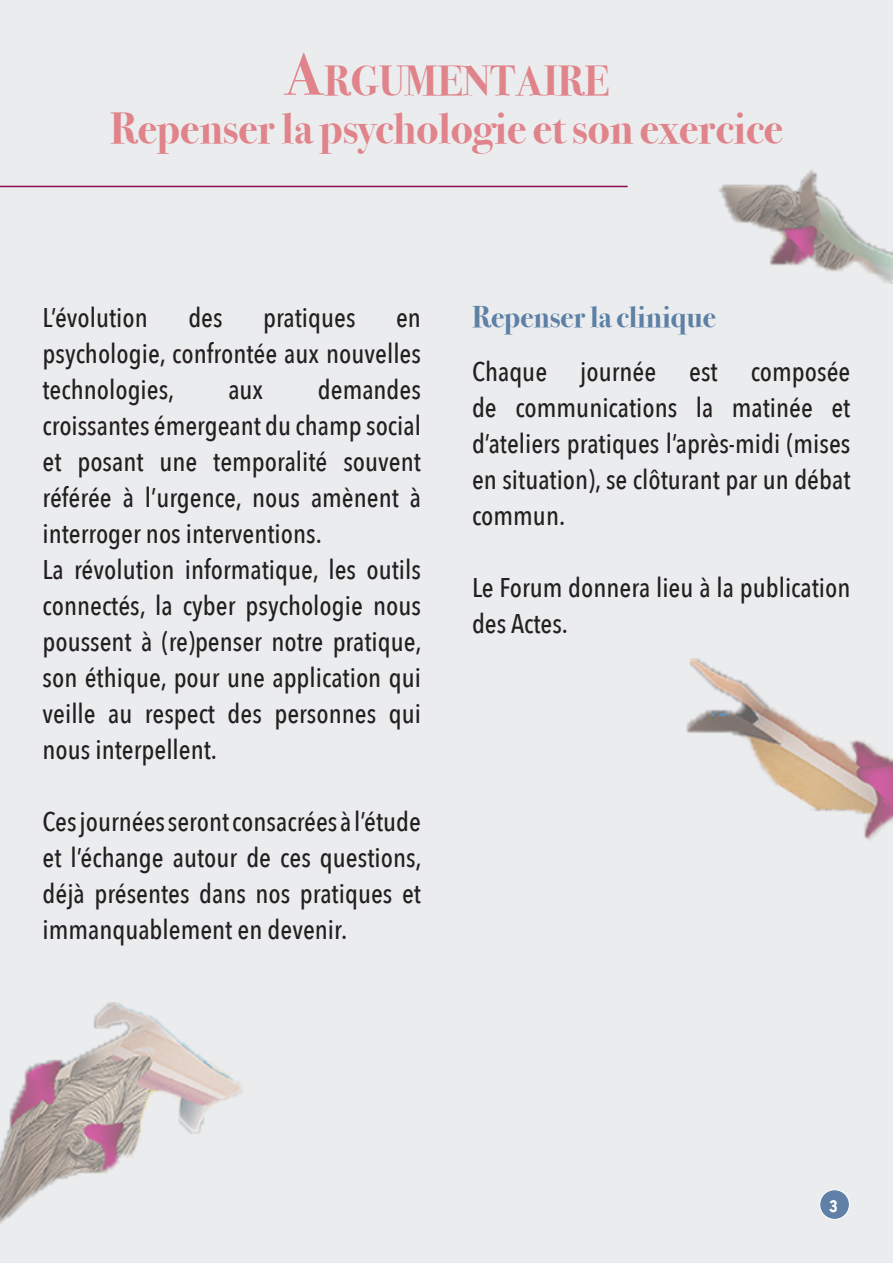
<style>
.page{position:relative;width:893px;height:1263px;background:#fff}
.page>*{position:absolute;margin:0;border:0;box-sizing:border-box;transform-origin:0 0}
.t1{font:700 43.5px "Bodoni Svty Two ITCTT";color:#e0838a}
.t2{font:700 42px "Bodoni Svty Two ITCTT";color:#e0838a}
.t3{font:700 30px "Bodoni Svty Two OSITCTT";color:#5d80a6}
.t4{font:500 27px/36px "Avenir Next Condensed";color:#231f20;text-align:justify}
.t5{font:600 20.7px "Avenir Next Condensed";color:#fff}
.s1{font-size:60px}
</style>
<div class="page">
<div style="left:1px;top:0;width:892px;height:1263px;background:#ebecee"></div>
<div style="left:820px;top:1190px;width:29px;height:29px;background:#6180a8;border-radius:50%"></div>
<div style="left:819px;top:1189px;width:31px;height:31px;border:1px solid #fff;border-radius:50%"></div>
<img style="left:0;top:1003px;width:243px;height:228px">
<img style="left:718px;top:170px;width:175px;height:114px">
<hr style="left:0;top:186px;width:628px;height:1px;background:#880c52">
<img style="left:686px;top:659px;width:207px;height:181px">
<p class="t2" style="left:283px;top:46px;width:328px"><span class="s1">A</span>RGUMENTAIRE</p>
<p class="t1" style="left:110px;top:92px;width:674px">Repenser la psychologie et son exercice</p>
<p class="t4" style="left:43px;top:299px;width:107px">L’évolution</p>
<p class="t4" style="left:188px;top:299px;width:36px">des</p>
<p class="t4" style="left:263px;top:299px;width:94px">pratiques</p>
<p class="t4" style="left:43px;top:299px;width:380px;text-indent:354px">en psychologie, confrontée aux nouvelles technologies,</p>
<p class="t4" style="left:43px;top:371px;width:380px;text-indent:275px">demandes croissantes émergeant du champ social et posant une temporalité souvent référée à l’urgence, nous amènent à interroger nos interventions.</p>
<p class="t4" style="left:43px;top:551px;width:381px">La révolution informatique, les outils connectés, la cyber psychologie nous poussent à (re)penser notre pratique, son éthique, pour une application qui veille au respect des personnes qui nous interpellent.</p>
<p class="t4" style="left:228px;top:371px;width:36px">aux</p>
<p class="t4" style="left:43px;top:803px;width:381px">Ces journées seront consacrées à l’étude et l’échange autour de ces questions, déjà présentes dans nos pratiques et immanquablement en devenir.</p>
<p class="t3" style="left:472px;top:300px;width:245px">Repenser la clinique</p>
<p class="t4" style="left:472px;top:353px;width:380px">Chaque journée est composée de communications la matinée et d’ateliers pratiques l’après-midi (mises en situation), se clôturant par un débat commun.</p>
<p class="t4" style="left:472px;top:569px;width:380px">Le Forum donnera lieu à la publication des Actes.</p>
<p class="t5" style="left:829px;top:1187px;width:11px">3</p>
</div>
